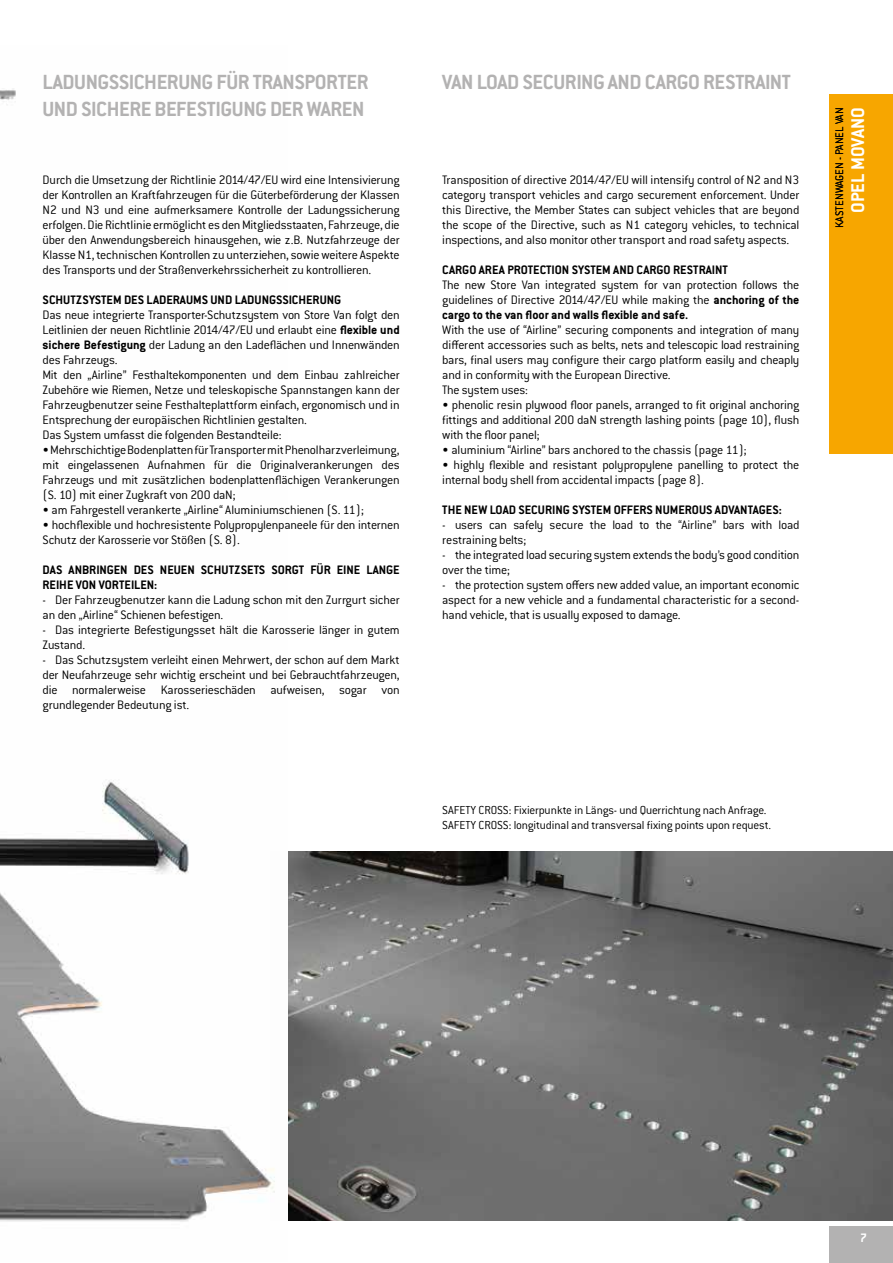
<style>
.page{position:relative;width:893px;height:1263px;background:#fff}
.page>*{position:absolute;margin:0;border:0;box-sizing:border-box;transform-origin:0 0}
.t1{font:700 22.5px/27px "Conduit ITC Pro";letter-spacing:-.02em;color:#b3b2b2}
.t2{font:700 20.25px "Conduit ITC Pro";letter-spacing:-.005em;color:#fff}
.t3{font:300 13.5px/15px "Conduit ITC Pro";letter-spacing:-.015em;color:#000}
.t4{font:700 13.5px/15px "Conduit ITC Pro";color:#000}
.t5{font:700 13.5px "Conduit ITC Pro";color:#fff}
.t6{font:300 12.75px/15px "Conduit ITC Pro";letter-spacing:-.015em;color:#000}
.t7{font:300 12px "Conduit ITC Pro";color:#000}
.s1{font-weight:700}
</style>
<div class="page">
<img style="left:288px;top:851px;width:605px;height:369px">
<img style="left:0;top:88px;width:275px;height:1134px">
<div style="left:829px;top:1226px;width:64px;height:37px;background:#b3b2b2"></div>
<div style="left:829px;top:94px;width:64px;height:360px;background:#f7a600"></div>
<h1 class="t1" style="left:43px;top:69px;width:328px">LADUNGSSICHERUNG FÜR TRANSPORTER<br>UND SICHERE BEFESTIGUNG DER WAREN</h1>
<h1 class="t1" style="left:442px;top:69px;width:350px">VAN LOAD SECURING AND CARGO RESTRAINT</h1>
<p class="t3" style="left:43px;top:172px;width:359px;text-align:justify">Durch die Umsetzung der Richtlinie 2014/47/EU wird eine Intensivierung der Kontrollen an Kraftfahrzeugen für die Güterbeförderung der Klassen N2 und N3 und eine aufmerksamere Kontrolle der Ladungssicherung erfolgen. Die Richtlinie ermöglicht es den Mitgliedsstaaten, Fahrzeuge, die über den Anwendungsbereich hinausgehen, wie z.B. Nutzfahrzeuge der Klasse N1, technischen Kontrollen zu unterziehen, sowie weitere Aspekte des Transports und der Straßenverkehrssicherheit zu kontrollieren.</p>
<p class="t4" style="left:43px;top:292px;width:300px">SCHUTZSYSTEM DES LADERAUMS UND LADUNGSSICHERUNG</p>
<p class="t3" style="left:43px;top:307px;width:359px">Das neue integrierte Transporter-Schutzsystem von Store Van folgt den Leitlinien der neuen Richtlinie 2014/47/EU und erlaubt eine <span class="s1">flexible und sichere Befestigung</span> der Ladung an den Ladeflächen und Innenwänden des Fahrzeugs.<br>Mit den „Airline” Festhaltekomponenten und dem Einbau zahlreicher Zubehöre wie Riemen, Netze und teleskopische Spannstangen kann der Fahrzeugbenutzer seine Festhalteplattform einfach, ergonomisch und in Entsprechung der europäischen Richtlinien gestalten.<br>Das System umfasst die folgenden Bestandteile:</p>
<p class="t3" style="left:43px;top:442px;width:359px;text-align:justify">• Mehrschichtige Bodenplatten für Transporter mit Phenolharzverleimung, mit eingelassenen Aufnahmen für die Originalverankerungen des Fahrzeugs und mit zusätzlichen bodenplattenflächigen Verankerungen (S. 10) mit einer Zugkraft von 200 daN;</p>
<p class="t3" style="left:43px;top:502px;width:323px">• am Fahrgestell verankerte „Airline“ Aluminiumschienen (S. 11);</p>
<p class="t3" style="left:43px;top:517px;width:359px">• hochflexible und hochresistente Polypropylenpaneele für den internen<br>Schutz der Karosserie vor Stößen (S. 8).</p>
<p class="t4" style="left:43px;top:562px;width:359px">DAS ANBRINGEN DES NEUEN SCHUTZSETS SORGT FÜR EINE LANGE<br>REIHE VON VORTEILEN:</p>
<p class="t3" style="left:43px;top:592px;width:359px">- Der Fahrzeugbenutzer kann die Ladung schon mit den Zurrgurt sicher an den „Airline“ Schienen befestigen.</p>
<p class="t3" style="left:43px;top:622px;width:359px">- Das integrierte Befestigungsset hält die Karosserie länger in gutem<br>Zustand.</p>
<p class="t3" style="left:43px;top:652px;width:359px;text-align:justify">- Das Schutzsystem verleiht einen Mehrwert, der schon auf dem Markt der Neufahrzeuge sehr wichtig erscheint und bei Gebrauchtfahrzeugen, die normalerweise Karosserieschäden aufweisen, sogar von grundlegender Bedeutung ist.</p>
<p class="t3" style="left:442px;top:172px;width:359px;text-align:justify">Transposition of directive 2014/47/EU will intensify control of N2 and N3 category transport vehicles and cargo securement enforcement. Under this Directive, the Member States can subject vehicles that are beyond the scope of the Directive, such as N1 category vehicles, to technical inspections, and also monitor other transport and road safety aspects.</p>
<p class="t4" style="left:442px;top:262px;width:287px">CARGO AREA PROTECTION SYSTEM AND CARGO RESTRAINT</p>
<p class="t3" style="left:442px;top:277px;width:359px;text-align:justify">The new Store Van integrated system for van protection follows the guidelines of Directive 2014/47/EU while making the <span class="s1">anchoring of the cargo to the van floor and walls flexible and safe.</span></p>
<p class="t3" style="left:442px;top:322px;width:359px">With the use of “Airline” securing components and integration of many different accessories such as belts, nets and telescopic load restraining bars, final users may configure their cargo platform easily and cheaply and in conformity with the European Directive.<br>The system uses:</p>
<p class="t3" style="left:442px;top:397px;width:359px;text-align:justify">• phenolic resin plywood floor panels, arranged to fit original anchoring fittings and additional 200 daN strength lashing points (page 10), flush with the floor panel;</p>
<p class="t3" style="left:442px;top:442px;width:306px">• aluminium “Airline” bars anchored to the chassis (page 11);</p>
<p class="t3" style="left:442px;top:457px;width:359px">• highly flexible and resistant polypropylene panelling to protect the internal body shell from accidental impacts (page 8).</p>
<p class="t4" style="left:442px;top:502px;width:341px">THE NEW LOAD SECURING SYSTEM OFFERS NUMEROUS ADVANTAGES:</p>
<p class="t3" style="left:442px;top:517px;width:359px">- users can safely secure the load to the “Airline” bars with load restraining belts;</p>
<p class="t3" style="left:442px;top:547px;width:359px">- the integrated load securing system extends the body’s good condition over the time;</p>
<p class="t3" style="left:442px;top:577px;width:359px;text-align:justify">- the protection system offers new added value, an important economic aspect for a new vehicle and a fundamental characteristic for a second&shy;hand vehicle, that is usually exposed to damage.</p>
<h2 class="t2" style="left:846px;top:213px;width:107px;rotate:-90deg">OPEL MOVANO</h2>
<p class="t7" style="left:833px;top:228px;width:122px;rotate:-90deg">KASTENWAGEN - PANEL VAN</p>
<p class="t6" style="left:442px;top:802px;width:330px">SAFETY CROSS: Fixierpunkte in Längs- und Querrichtung nach Anfrage.<br>SAFETY CROSS: longitudinal and transversal fixing points upon request.</p>
<p class="t5" style="left:860px;top:1229px;width:8px">7</p>
</div>
